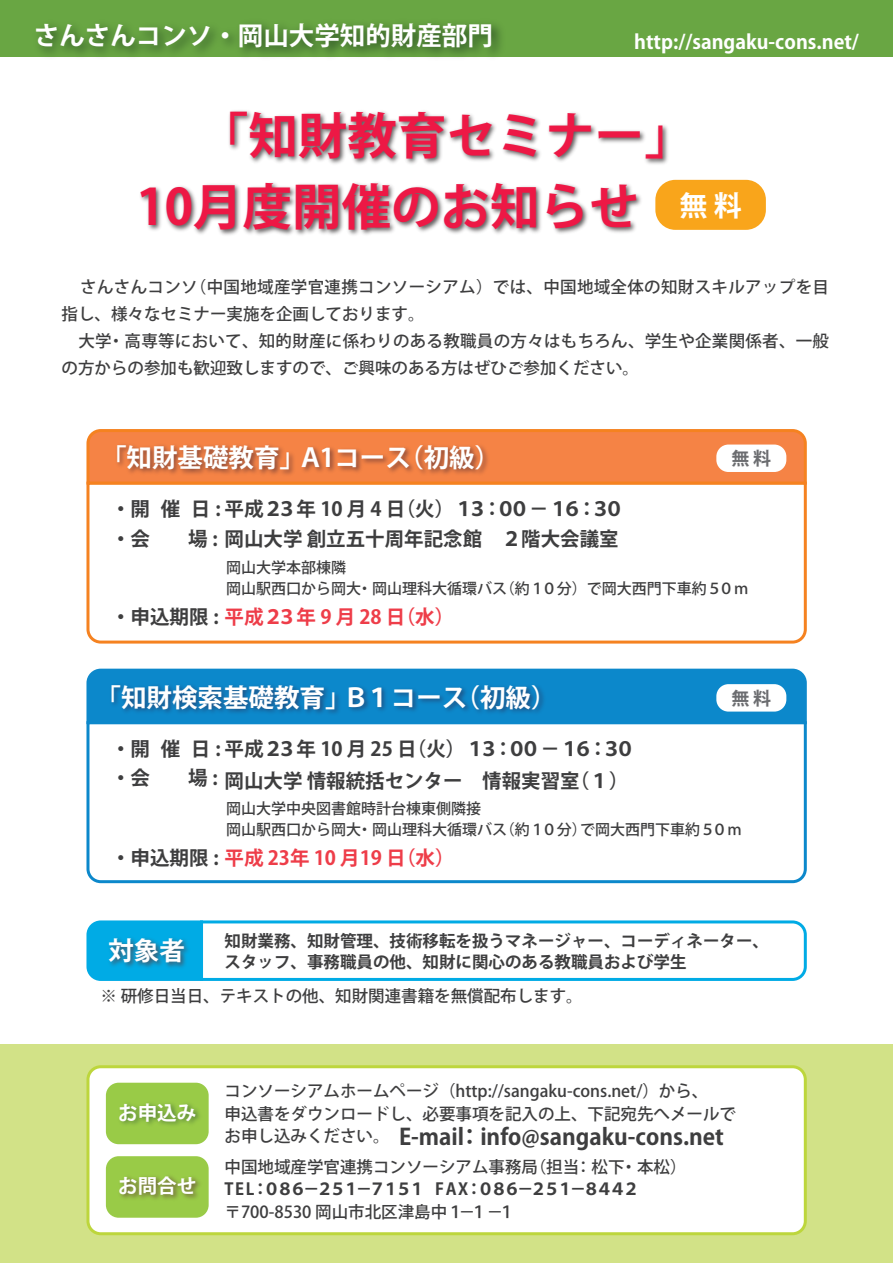
<style>
.page{position:relative;width:893px;height:1263px;background:#fff}
.page>*{position:absolute;margin:0;border:0;box-sizing:border-box;transform-origin:0 0}
.t1{font:700 49.5px/70.5px "Koz Go Pro";color:#ed1845;text-align:center}
.t2{font:700 25.5px "Koz Go Pro";color:#fff}
.t3{font:700 22.5px "Koz Go Pro";color:#3e3e3f}
.t4{font:700 19.5px "Koz Go Pro";color:#3e3e3f}
.t5{font:700 19.5px "Koz Go Pro";color:#fff}
.t6{font:700 19.5px "Koz Go Pro";color:#ee3d49}
.t7{font:700 19.5px "Koz Go Pro";letter-spacing:-.15em;color:#3e3e3f}
.t8{font:700 19.5px "Koz Go Pro";letter-spacing:-.3em;color:#3e3e3f}
.t9{font:700 18px "Koz Go Pro";color:#6c6d70}
.t10{font:500 16.5px/22.5px "Koz Go Pro";color:#3e3e3f}
.t11{font:700 16.5px/21px "Koz Go Pro";color:#3e3e3f}
.t12{font:500 16.5px "Koz Go Pro";letter-spacing:.02em;color:#3e3e3f}
.t13{font:500 15px/21px "Koz Go Pro";color:#3e3e3f}
.s1{font-weight:700}
</style>
<div class="page">
<svg style="left:0;top:0;width:893px;height:57px;background:#649f40"></svg>
<div style="left:0;top:1044px;width:893px;height:219px;background:#d2e287"></div>
<div style="left:88px;top:1067px;width:717px;height:167px;background:#fff;border-radius:13px"></div>
<div style="left:86px;top:1065px;width:721px;height:170px;border:3px solid #bdd63c;border-radius:13px"></div>
<svg style="left:86px;top:920px;width:721px;height:61px"></svg>
<svg style="left:86px;top:726px;width:721px;height:158px"></svg>
<svg style="left:86px;top:668px;width:721px;height:58px;background:#198ecd"></svg>
<svg style="left:86px;top:486px;width:721px;height:158px"></svg>
<img style="left:140px;top:110px;width:625px;height:125px">
<div style="left:655px;top:180px;width:111px;height:50px;background:#f9a51b;border-radius:20px"></div>
<svg style="left:86px;top:429px;width:721px;height:57px;background:#f58643"></svg>
<img style="left:104px;top:440px;width:392px;height:46px">
<div style="left:716px;top:445px;width:70px;height:27px;background:#fff;border-radius:12px"></div>
<img style="left:104px;top:680px;width:448px;height:46px">
<img style="left:104px;top:933px;width:89px;height:46px">
<div style="left:716px;top:684px;width:70px;height:28px;background:#fff;border-radius:12px"></div>
<div style="left:106px;top:1083px;width:103px;height:61px;background:#99cb47;border-radius:13px"></div>
<img style="left:120px;top:1103px;width:80px;height:22px">
<div style="left:106px;top:1156px;width:103px;height:62px;background:#99cb47;border-radius:13px"></div>
<img style="left:120px;top:1176px;width:80px;height:23px">
<p class="t2" style="left:34px;top:19px;width:460px">さんさんコンソ・岡山大学知的財産部門</p>
<p class="t5" style="left:634px;top:29px;width:226px">http://sangaku-cons.net/</p>
<p class="t1" style="left:137px;top:104px;width:607px">「知財教育セミナー」<br>10月度開催のお知らせ <sup>無</sup> <sup>料</sup></p>
<p class="t12" style="left:80px;top:277px;width:750px">さんさんコンソ（中国地域産学官連携コンソーシアム）では、中国地域全体の知財スキルアップを目</p>
<p class="t10" style="left:62px;top:304px;width:365px">指し、様々なセミナー実施を企画しております。</p>
<p class="t10" style="left:78px;top:331px;width:752px">大学・高専等において、知的財産に係わりのある教職員の方々はもちろん、学生や企業関係者、一般</p>
<p class="t10" style="left:62px;top:358px;width:579px">の方からの参加も歓迎致しますので、ご興味のある方はぜひご参加ください。</p>
<p class="t2" style="left:101px;top:441px;width:401px">「知財基礎教育」Ａ1コース（初級）</p>
<p class="t9" style="left:731px;top:447px;width:42px">無 料</p>
<p class="t8" style="left:224px;top:496px;width:401px">平成２３年 10 月 4 日（火）１３：００－１６：３０</p>
<p class="t4" style="left:111px;top:496px;width:189px">・開 催 日 :　　　　</p>
<p class="t4" style="left:224px;top:526px;width:396px">岡山大学 創立五十周年記念館　２階大会議室</p>
<p class="t4" style="left:111px;top:526px;width:40px">・会</p>
<p class="t4" style="left:188px;top:526px;width:109px">場 :　　　　</p>
<p class="t13" style="left:226px;top:558px;width:524px">岡山大学本部棟隣　<br>岡山駅西口から岡大・岡山理科大循環バス（約１０分）で岡大西門下車約５０ｍ</p>
<p class="t6" style="left:224px;top:604px;width:231px">平成２３年 9 月 28 日（水）</p>
<p class="t4" style="left:111px;top:604px;width:187px">・申込期限 :　　　　</p>
<p class="t2" style="left:96px;top:681px;width:462px">「知財検索基礎教育」Ｂ１コース（初級）</p>
<p class="t7" style="left:224px;top:736px;width:412px">平成２３年 10 月 25 日（火）１３：００－１６：３０</p>
<p class="t4" style="left:111px;top:736px;width:189px">・開 催 日 :　　　　</p>
<p class="t9" style="left:731px;top:686px;width:42px">無 料</p>
<p class="t4" style="left:111px;top:766px;width:40px">・会</p>
<p class="t4" style="left:188px;top:766px;width:109px">場 :　　　　</p>
<p class="t13" style="left:226px;top:799px;width:518px">岡山大学中央図書館時計台棟東側隣接<br>岡山駅西口から岡大・岡山理科大循環バス（約１０分）で岡大西門下車約５０ｍ</p>
<p class="t4" style="left:224px;top:769px;width:405px">岡山大学 情報統括センター　情報実習室（１）</p>
<p class="t6" style="left:224px;top:845px;width:232px">平成 23年 10 月19 日（水）</p>
<p class="t4" style="left:111px;top:845px;width:187px">・申込期限 :　　　　</p>
<p class="t2" style="left:108px;top:934px;width:78px">対象者</p>
<p class="t11" style="left:224px;top:931px;width:546px">知財業務、知財管理、技術移転を扱うマネージャー、コーディネーター、スタッフ、事務職員の他、知財に関心のある教職員および学生</p>
<p class="t10" style="left:101px;top:986px;width:484px">※ 研修日当日、テキストの他、知財関連書籍を無償配布します。</p>
<p class="t5" style="left:118px;top:1100px;width:79px">お申込み</p>
<p class="t5" style="left:118px;top:1173px;width:79px">お問合せ</p>
<p class="t10" style="left:224px;top:1081px;width:513px">コンソーシアムホームページ（http://sangaku-cons.net/）から、<br>申込書をダウンロードし、必要事項を記入の上、下記宛先へメールでお申し込みください。</p>
<p class="t3" style="left:399px;top:1122px;width:326px">E-mail： info@sangaku-cons.net</p>
<p class="t10" style="left:224px;top:1156px;width:463px">中国地域産学官連携コンソーシアム事務局（担当：松下・本松）<br><span class="s1">TEL：０８６－２５１－７１５１　FAX：０８６－２５１－８４４２</span>〒700-8530 岡山市北区津島中１－１－１</p>
</div>
